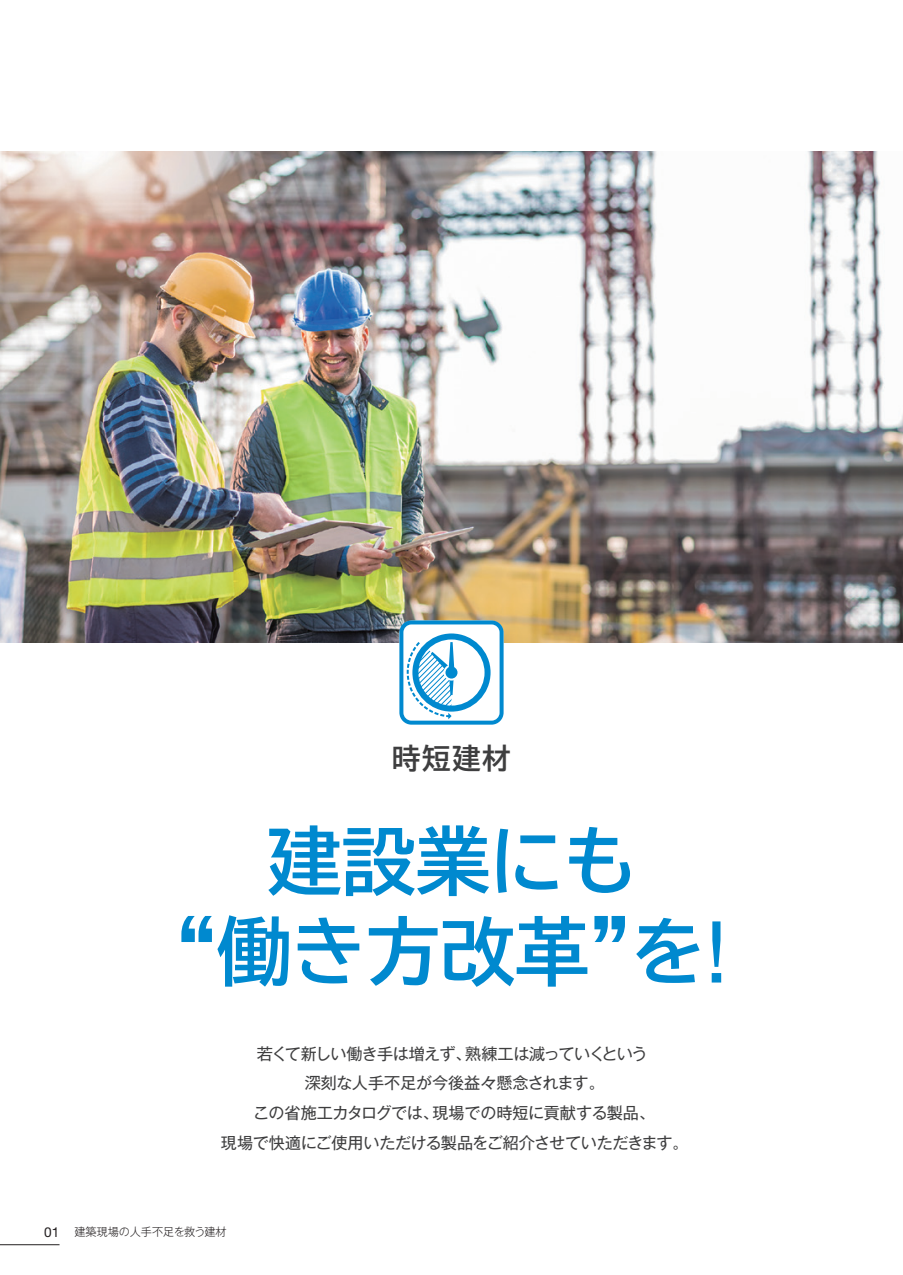
<style>
.page{position:relative;width:903px;height:1275px;background:#fff}
.page>*{position:absolute;margin:0;border:0;box-sizing:border-box;transform-origin:0 0}
.t1{font:700 74.38px/90.5px "TBUD Go Std";color:#0089cf;text-align:center}
.t2{font:700 28.53px "TBUD Go Std";color:#3e3e3f}
.t3{font:16.1px/29.8px "Gothic MB101 Pro";letter-spacing:-.025em;color:#3e3e3f;text-align:center}
.t4{font:300 11.2px "Gothic MB101 Pro";color:#231f20}
.s1{font-weight:800}
.s2{font-family:"Helvetica Neue LT Std";font-weight:400;font-size:85.58px}
.s3{font-family:"Helvetica Neue LT Std";font-weight:400;font-size:13.65px}
</style>
<div class="page">
<img style="left:0;top:152px;width:903px;height:491px">
<svg style="left:399px;top:620px;width:105px;height:105px"></svg>
<hr style="left:0;top:1244px;width:60px;height:1px;background:#231f20">
<h2 class="t2" style="left:392px;top:735px;width:120px">時短建材</h2>
<h1 class="t1" style="left:175px;top:817px;width:553px">建設業にも<br><span class="s1">“</span>働き方改革<span class="s1">”</span>を<span class="s2">!</span></h1>
<p class="t3" style="left:221px;top:1036px;width:469px">若くて新しい働き手は増えず、熟練工は減っていくという<br>深刻な人手不足が今後益々懸念されます。<br>この省施工カタログでは、現場での時短に貢献する製品、<br>現場で快適にご使用いただける製品をご紹介させていただきます。</p>
<p class="t4" style="left:44px;top:1222px;width:184px"><span class="s3">01</span> 建築現場の人手不足を救う建材</p>
</div>
